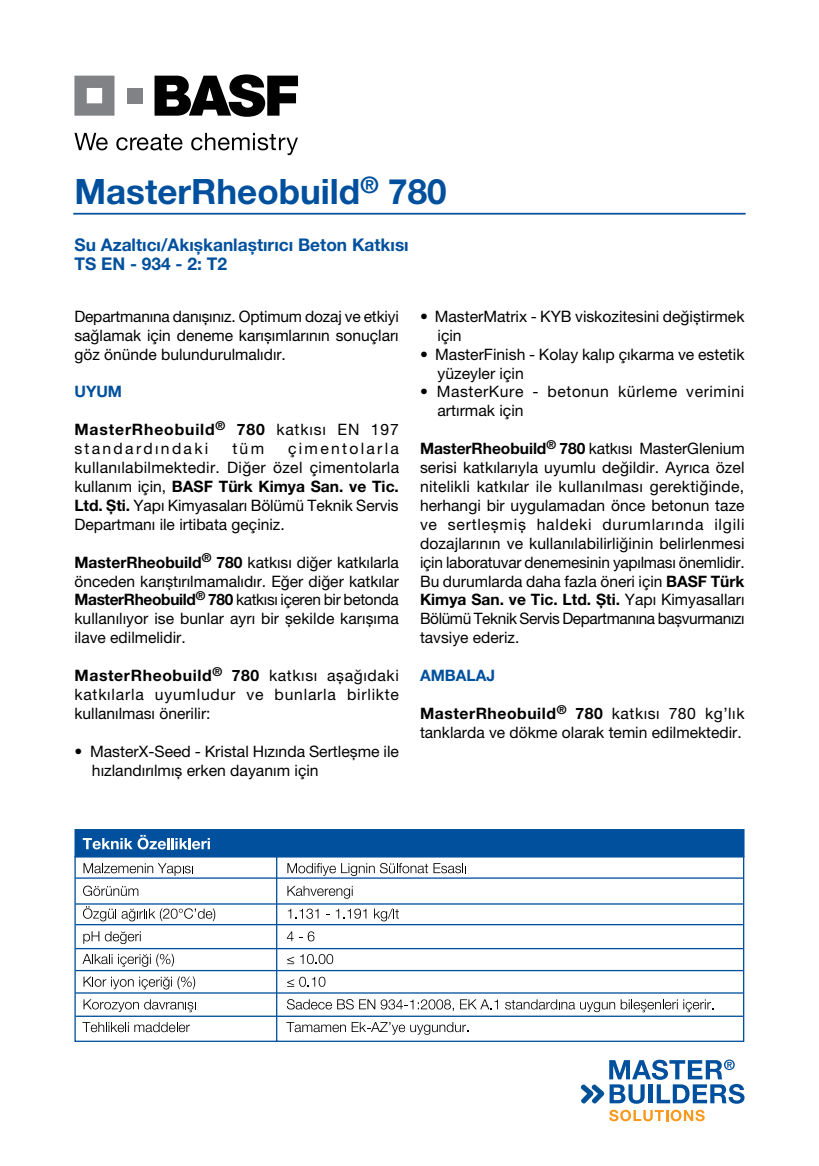
<style>
.page{position:relative;width:819px;height:1166px;background:#fff}
.page>*{position:absolute;margin:0;border:0;box-sizing:border-box;transform-origin:0 0}
.t1{font:700 35px "Helvetica Neue LT Pro";color:#00509e}
.t2{font:700 17.5px/18.9px "Helvetica Neue LT Pro";color:#00509e}
.t3{font:15.75px/18.9px "Helvetica Neue LT Pro";color:#000;text-align:justify}
.t4{font:15.75px/18.9px "Helvetica Neue LT Pro";letter-spacing:.035em;color:#000}
.t5{font:15.75px/18.9px "Helvetica Neue LT Pro";letter-spacing:.145em;color:#000}
.t6{font:700 15.75px "Helvetica Neue LT Pro";color:#00509e}
.s1{font-weight:700}
</style>
<div class="page">
<svg style="left:74px;top:76px;width:40px;height:40px;background:#959699"></svg>
<div style="left:127px;top:88px;width:15px;height:15px;background:#808285"></div>
<svg style="left:154px;top:74px;width:144px;height:43px"></svg>
<svg style="left:74px;top:133px;width:34px;height:17px"></svg>
<svg style="left:116px;top:134px;width:66px;height:16px"></svg>
<svg style="left:191px;top:133px;width:107px;height:22px"></svg>
<svg style="left:609px;top:1110px;width:95px;height:11px"></svg>
<svg style="left:580px;top:1059px;width:164px;height:45px"></svg>
<hr style="left:73px;top:213px;width:672px;height:2px;background:#00509e">
<div style="left:74px;top:829px;width:670px;height:28px;background:#00509e"></div>
<svg style="left:74px;top:855px;width:671px;height:187px"></svg>
<svg style="left:83px;top:835px;width:127px;height:14px"></svg>
<hr style="left:75px;top:903px;width:668px;height:1px;background:#00509e">
<hr style="left:75px;top:877px;width:668px;height:2px;background:#00509e">
<svg style="left:83px;top:863px;width:110px;height:13px"></svg>
<svg style="left:83px;top:885px;width:55px;height:11px"></svg>
<svg style="left:83px;top:906px;width:132px;height:15px"></svg>
<svg style="left:83px;top:931px;width:16px;height:13px"></svg>
<svg style="left:105px;top:931px;width:36px;height:13px"></svg>
<svg style="left:82px;top:954px;width:92px;height:13px"></svg>
<svg style="left:84px;top:976px;width:111px;height:13px"></svg>
<svg style="left:84px;top:999px;width:112px;height:13px"></svg>
<svg style="left:82px;top:1022px;width:108px;height:10px"></svg>
<svg style="left:287px;top:863px;width:179px;height:13px"></svg>
<svg style="left:287px;top:886px;width:66px;height:13px"></svg>
<svg style="left:288px;top:908px;width:30px;height:11px"></svg>
<svg style="left:336px;top:908px;width:30px;height:11px"></svg>
<svg style="left:374px;top:908px;width:25px;height:13px"></svg>
<svg style="left:287px;top:931px;width:15px;height:10px"></svg>
<svg style="left:308px;top:931px;width:6px;height:10px"></svg>
<svg style="left:287px;top:956px;width:7px;height:8px"></svg>
<svg style="left:300px;top:954px;width:33px;height:10px"></svg>
<svg style="left:287px;top:977px;width:38px;height:10px"></svg>
<svg style="left:287px;top:999px;width:167px;height:12px"></svg>
<svg style="left:460px;top:999px;width:38px;height:10px"></svg>
<svg style="left:505px;top:999px;width:172px;height:13px"></svg>
<svg style="left:683px;top:999px;width:30px;height:13px"></svg>
<svg style="left:286px;top:1022px;width:182px;height:13px"></svg>
<hr style="left:75px;top:924px;width:668px;height:1px;background:#00509e">
<hr style="left:75px;top:948px;width:668px;height:1px;background:#00509e">
<hr style="left:75px;top:970px;width:668px;height:1px;background:#00509e">
<hr style="left:75px;top:992px;width:668px;height:1px;background:#00509e">
<hr style="left:75px;top:1015px;width:668px;height:2px;background:#00509e">
<h1 class="t1" style="left:74px;top:169px;width:374px">MasterRheobuild<sup>®</sup> 780</h1>
<p class="t2" style="left:74px;top:235px;width:336px">Su Azaltıcı/Akışkanlaştırıcı Beton Katkısı<br>TS EN - 934 - 2: T2</p>
<p class="t3" style="left:74px;top:307px;width:326px">Departmanına danışınız. Optimum dozaj ve etkiyi sağlamak için deneme karışımlarının sonuçları göz önünde bulundurulmalıdır.</p>
<p class="t6" style="left:74px;top:382px;width:49px">UYUM</p>
<p class="t5" style="left:74px;top:420px;width:326px"><span class="s1">MasterRheobuild</span><sup>®</sup> <span class="s1">780</span> katkısı EN 197 standardındaki</p>
<p class="t3" style="left:74px;top:439px;width:326px;text-indent:214px">çimentolarla kullanılabilmektedir. Diğer özel çimentolarla kullanım için, <span class="s1">BASF Türk Kimya San. ve Tic.<br>Ltd. Şti.</span> Yapı Kimyasaları Bölümü Teknik Servis Departmanı ile irtibata geçiniz.</p>
<p class="t3" style="left:74px;top:552px;width:326px"><span class="s1">MasterRheobuild</span><sup>®</sup> <span class="s1">780</span> katkısı diğer katkılarla önceden karıştırılmamalıdır. Eğer diğer katkılar <span class="s1">MasterRheobuild</span><sup>®</sup> <span class="s1">780</span> katkısı içeren bir betonda kullanılıyor ise bunlar ayrı bir şekilde karışıma ilave edilmelidir.</p>
<p class="t3" style="left:74px;top:666px;width:326px"><span class="s1">MasterRheobuild</span><sup>®</sup> <span class="s1">780</span> katkısı aşağıdaki katkılarla uyumludur ve bunlarla birlikte kullanılması önerilir:</p>
<p class="t3" style="left:92px;top:741px;width:308px;text-indent:-17px">• MasterX-Seed - Kristal Hızında Sertleşme ile hızlandırılmış erken dayanım için</p>
<p class="t3" style="left:232px;top:439px;width:33px">tüm</p>
<p class="t3" style="left:437px;top:307px;width:308px;text-indent:-18px">• MasterMatrix - KYB viskozitesini değiştirmek için</p>
<p class="t3" style="left:437px;top:344px;width:308px;text-indent:-17px">• MasterFinish - Kolay kalıp çıkarma ve estetik yüzeyler için</p>
<p class="t4" style="left:437px;top:382px;width:308px;text-indent:-17px">• MasterKure - betonun kürleme verimini artırmak için</p>
<p class="t3" style="left:420px;top:439px;width:326px"><span class="s1">MasterRheobuild</span><sup>®</sup> <span class="s1">780</span> katkısı MasterGlenium serisi katkılarıyla uyumlu değildir. Ayrıca özel nitelikli katkılar ile kullanılması gerektiğinde, herhangi bir uygulamadan önce betonun taze ve sertleşmiş haldeki durumlarında ilgili dozajlarının ve kullanılabilirliğinin belirlenmesi için laboratuvar denemesinin yapılması önemlidir.<br>Bu durumlarda daha fazla öneri için <span class="s1">BASF Türk Kimya San. ve Tic. Ltd. Şti.</span> Yapı Kimyasalları Bölümü Teknik Servis Departmanına başvurmanızı tavsiye ederiz.</p>
<p class="t6" style="left:420px;top:666px;width:77px">AMBALAJ</p>
<p class="t3" style="left:420px;top:703px;width:326px"><span class="s1">MasterRheobuild</span><sup>®</sup> <span class="s1">780</span> katkısı 780 kg’lık tanklarda ve dökme olarak temin edilmektedir.</p>
</div>
